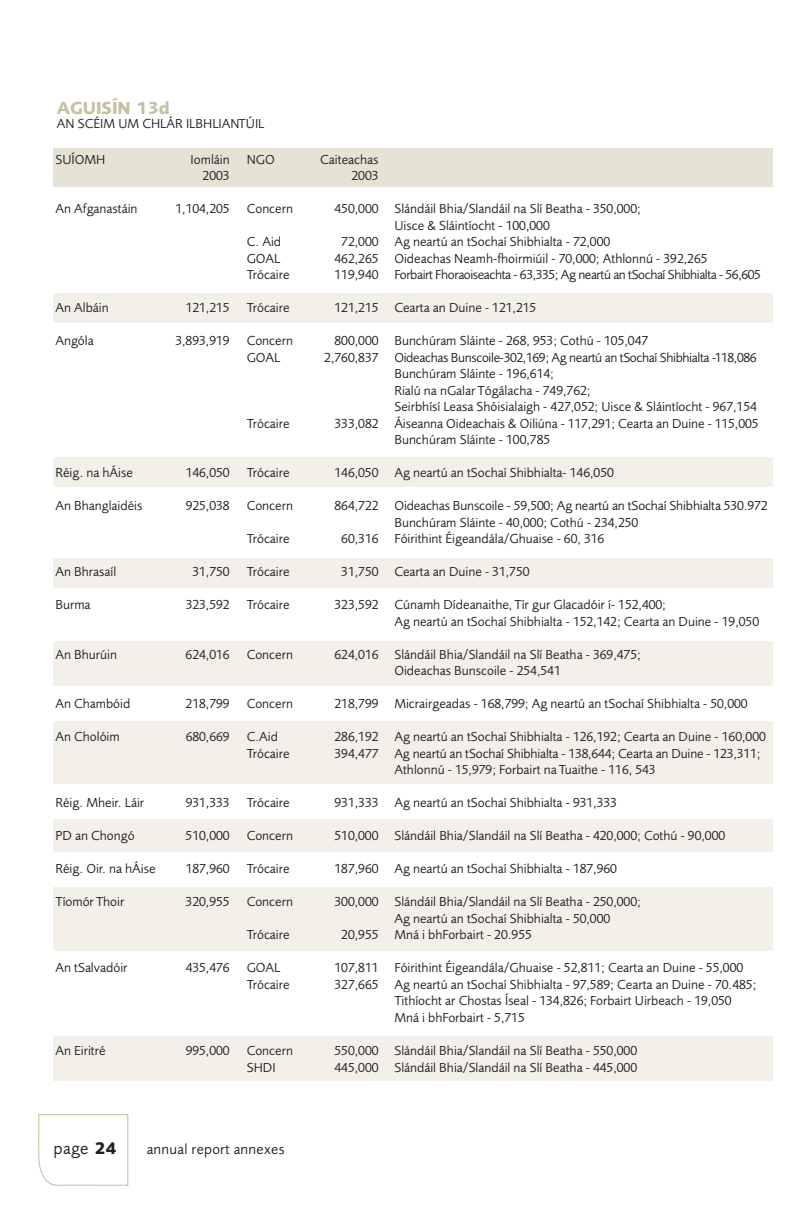
<style>
.page{position:relative;width:807px;height:1220px;background:#fff}
.page>*{position:absolute;margin:0;border:0;box-sizing:border-box;transform-origin:0 0}
.t1{font:18px "Bd Foundry Sans Normal";color:#c7c1a3}
.t2{font:17.25px "Bk Foundry Sans Normal";color:#231f20}
.t3{font:14.85px "Bk Foundry Sans Normal";letter-spacing:.02em;color:#231f20}
.t4{font:13.5px/16.5px "Bk Foundry Sans Normal";color:#231f20}
.s1{font-family:"Bd Foundry Sans Normal"}
</style>
<div class="page">
<svg style="left:38px;top:1114px;width:90px;height:72px"></svg>
<div style="left:53px;top:148px;width:720px;height:39px;background:#e5e3d5"></div>
<div style="left:53px;top:293px;width:720px;height:29px;background:#f2f0e9"></div>
<div style="left:53px;top:458px;width:720px;height:29px;background:#f2f0e9"></div>
<div style="left:53px;top:558px;width:720px;height:29px;background:#f2f0e9"></div>
<div style="left:53px;top:641px;width:720px;height:44px;background:#f2f0e9"></div>
<div style="left:53px;top:721px;width:720px;height:63px;background:#f2f0e9"></div>
<div style="left:53px;top:819px;width:720px;height:32px;background:#f2f0e9"></div>
<div style="left:53px;top:887px;width:720px;height:64px;background:#f2f0e9"></div>
<div style="left:53px;top:1036px;width:720px;height:44px;background:#f2f0e9"></div>
<h1 class="t1" style="left:57px;top:101px;width:115px">AGUISÍN 13d</h1>
<p class="t4" style="left:57px;top:117px;width:209px">AN SCÉIM UM CHLÁR ILBHLIANTÚIL</p>
<p class="t4" style="left:55px;top:152px;width:52px">SUÍOMH</p>
<p class="t4" style="left:191px;top:152px;width:41px">Iomláin</p>
<p class="t4" style="left:247px;top:152px;width:30px">NGO</p>
<p class="t4" style="left:320px;top:152px;width:60px">Caiteachas</p>
<p class="t4" style="left:203px;top:169px;width:29px">2003</p>
<p class="t4" style="left:351px;top:169px;width:29px">2003</p>
<p class="t4" style="left:55px;top:202px;width:84px">An Afganastáin</p>
<p class="t4" style="left:175px;top:202px;width:56px">1,104,205</p>
<p class="t4" style="left:247px;top:202px;width:48px">Concern</p>
<p class="t4" style="left:335px;top:202px;width:46px">450,000</p>
<p class="t4" style="left:247px;top:235px;width:36px">C. Aid</p>
<p class="t4" style="left:341px;top:235px;width:39px">72,000</p>
<p class="t4" style="left:247px;top:251px;width:35px">GOAL</p>
<p class="t4" style="left:334px;top:251px;width:46px">462,265</p>
<p class="t4" style="left:247px;top:268px;width:45px">Trócaire</p>
<p class="t4" style="left:334px;top:268px;width:46px">119,940</p>
<p class="t4" style="left:55px;top:301px;width:55px">An Albáin</p>
<p class="t4" style="left:186px;top:301px;width:46px">121,215</p>
<p class="t4" style="left:247px;top:301px;width:45px">Trócaire</p>
<p class="t4" style="left:334px;top:301px;width:46px">121,215</p>
<p class="t4" style="left:55px;top:334px;width:40px">Angóla</p>
<p class="t4" style="left:175px;top:334px;width:56px">3,893,919</p>
<p class="t4" style="left:247px;top:334px;width:48px">Concern</p>
<p class="t4" style="left:334px;top:334px;width:46px">800,000</p>
<p class="t4" style="left:247px;top:350px;width:35px">GOAL</p>
<p class="t4" style="left:324px;top:350px;width:56px">2,760,837</p>
<p class="t4" style="left:247px;top:416px;width:45px">Trócaire</p>
<p class="t4" style="left:334px;top:416px;width:46px">333,082</p>
<p class="t4" style="left:55px;top:466px;width:79px">Réig. na hÁise</p>
<p class="t4" style="left:186px;top:466px;width:46px">146,050</p>
<p class="t4" style="left:247px;top:466px;width:45px">Trócaire</p>
<p class="t4" style="left:334px;top:466px;width:46px">146,050</p>
<p class="t4" style="left:55px;top:499px;width:89px">An Bhanglaidéis</p>
<p class="t4" style="left:186px;top:499px;width:46px">925,038</p>
<p class="t4" style="left:247px;top:499px;width:48px">Concern</p>
<p class="t4" style="left:334px;top:499px;width:46px">864,722</p>
<p class="t4" style="left:247px;top:532px;width:45px">Trócaire</p>
<p class="t4" style="left:341px;top:532px;width:39px">60,316</p>
<p class="t4" style="left:55px;top:565px;width:62px">An Bhrasaíl</p>
<p class="t4" style="left:192px;top:565px;width:39px">31,750</p>
<p class="t4" style="left:247px;top:565px;width:45px">Trócaire</p>
<p class="t4" style="left:341px;top:565px;width:39px">31,750</p>
<p class="t4" style="left:55px;top:598px;width:37px">Burma</p>
<p class="t4" style="left:186px;top:598px;width:46px">323,592</p>
<p class="t4" style="left:247px;top:598px;width:45px">Trócaire</p>
<p class="t4" style="left:334px;top:598px;width:46px">323,592</p>
<p class="t4" style="left:55px;top:647px;width:63px">An Bhurúin</p>
<p class="t4" style="left:186px;top:647px;width:46px">624,016</p>
<p class="t4" style="left:247px;top:647px;width:48px">Concern</p>
<p class="t4" style="left:334px;top:647px;width:46px">624,016</p>
<p class="t4" style="left:55px;top:697px;width:77px">An Chambóid</p>
<p class="t4" style="left:186px;top:697px;width:46px">218,799</p>
<p class="t4" style="left:247px;top:697px;width:48px">Concern</p>
<p class="t4" style="left:334px;top:697px;width:46px">218,799</p>
<p class="t4" style="left:55px;top:730px;width:66px">An Cholóim</p>
<p class="t4" style="left:186px;top:730px;width:46px">680,669</p>
<p class="t4" style="left:247px;top:730px;width:33px">C.Aid</p>
<p class="t4" style="left:334px;top:730px;width:46px">286,192</p>
<p class="t4" style="left:247px;top:746px;width:45px">Trócaire</p>
<p class="t4" style="left:334px;top:746px;width:46px">394,477</p>
<p class="t4" style="left:55px;top:796px;width:90px">Réig. Mheir. Láir</p>
<p class="t4" style="left:186px;top:796px;width:46px">931,333</p>
<p class="t4" style="left:247px;top:796px;width:45px">Trócaire</p>
<p class="t4" style="left:335px;top:796px;width:46px">931,333</p>
<p class="t4" style="left:55px;top:829px;width:81px">PD an Chongó</p>
<p class="t4" style="left:186px;top:829px;width:46px">510,000</p>
<p class="t4" style="left:247px;top:829px;width:48px">Concern</p>
<p class="t4" style="left:334px;top:829px;width:46px">510,000</p>
<p class="t4" style="left:55px;top:862px;width:102px">Réig. Oir. na hÁise</p>
<p class="t4" style="left:186px;top:862px;width:46px">187,960</p>
<p class="t4" style="left:247px;top:862px;width:45px">Trócaire</p>
<p class="t4" style="left:334px;top:862px;width:46px">187,960</p>
<p class="t4" style="left:55px;top:895px;width:71px">Tíomór Thoir</p>
<p class="t4" style="left:186px;top:895px;width:46px">320,955</p>
<p class="t4" style="left:247px;top:895px;width:48px">Concern</p>
<p class="t4" style="left:334px;top:895px;width:46px">300,000</p>
<p class="t4" style="left:247px;top:928px;width:45px">Trócaire</p>
<p class="t4" style="left:341px;top:928px;width:39px">20,955</p>
<p class="t4" style="left:55px;top:961px;width:74px">An tSalvadóir</p>
<p class="t4" style="left:186px;top:961px;width:46px">435,476</p>
<p class="t4" style="left:247px;top:961px;width:35px">GOAL</p>
<p class="t4" style="left:334px;top:961px;width:46px">107,811</p>
<p class="t4" style="left:247px;top:977px;width:45px">Trócaire</p>
<p class="t4" style="left:334px;top:977px;width:46px">327,665</p>
<p class="t4" style="left:55px;top:1043px;width:52px">An Eiritré</p>
<p class="t4" style="left:186px;top:1043px;width:46px">995,000</p>
<p class="t4" style="left:247px;top:1043px;width:48px">Concern</p>
<p class="t4" style="left:334px;top:1043px;width:46px">550,000</p>
<p class="t4" style="left:247px;top:1060px;width:30px">SHDI</p>
<p class="t4" style="left:334px;top:1060px;width:46px">445,000</p>
<p class="t4" style="left:394px;top:202px;width:368px">Slándáil Bhia/Slandáil na Slí Beatha - 350,000;<br>Uisce &amp; Sláintíocht - 100,000<br>Ag neartú an tSochaí Shibhialta - 72,000<br>Oideachas Neamh-fhoirmiúil - 70,000; Athlonnú - 392,265<br>Forbairt Fhoraoiseachta - 63,335; Ag neartú an tSochaí Shibhialta - 56,605</p>
<p class="t4" style="left:394px;top:301px;width:143px">Cearta an Duine - 121,215</p>
<p class="t4" style="left:394px;top:334px;width:366px">Bunchúram Sláinte - 268, 953; Cothú - 105,047<br>Oideachas Bunscoile-302,169; Ag neartú an tSochaí Shibhialta -118,086<br>Bunchúram Sláinte - 196,614;<br>Rialú na nGalar Tógálacha - 749,762;<br>Seirbhísí Leasa Shóisialaigh - 427,052; Uisce &amp; Sláintíocht - 967,154<br>Áiseanna Oideachais &amp; Oiliúna - 117,291; Cearta an Duine - 115,005<br>Bunchúram Sláinte - 100,785</p>
<p class="t4" style="left:394px;top:466px;width:221px">Ag neartú an tSochaí Shibhialta- 146,050</p>
<p class="t4" style="left:394px;top:499px;width:375px">Oideachas Bunscoile - 59,500; Ag neartú an tSochaí Shibhialta 530.972<br>Bunchúram Sláinte - 40,000; Cothú - 234,250<br>Fóirithint Éigeandála/Ghuaise - 60, 316</p>
<p class="t4" style="left:394px;top:565px;width:137px">Cearta an Duine - 31,750</p>
<p class="t4" style="left:394px;top:598px;width:366px">Cúnamh Dídeanaithe, Tír gur Glacadóir í- 152,400;<br>Ag neartú an tSochaí Shibhialta - 152,142; Cearta an Duine - 19,050</p>
<p class="t4" style="left:394px;top:647px;width:248px">Slándáil Bhia/Slandáil na Slí Beatha - 369,475;<br>Oideachas Bunscoile - 254,541</p>
<p class="t4" style="left:394px;top:697px;width:355px">Micrairgeadas - 168,799; Ag neartú an tSochaí Shibhialta - 50,000</p>
<p class="t4" style="left:394px;top:730px;width:373px">Ag neartú an tSochaí Shibhialta - 126,192; Cearta an Duine - 160,000<br>Ag neartú an tSochaí Shibhialta - 138,644; Cearta an Duine - 123,311;<br>Athlonnú - 15,979; Forbairt na Tuaithe - 116, 543</p>
<p class="t4" style="left:394px;top:796px;width:224px">Ag neartú an tSochaí Shibhialta - 931,333</p>
<p class="t4" style="left:394px;top:829px;width:332px">Slándáil Bhia/Slandáil na Slí Beatha - 420,000; Cothú - 90,000</p>
<p class="t4" style="left:394px;top:862px;width:224px">Ag neartú an tSochaí Shibhialta - 187,960</p>
<p class="t4" style="left:394px;top:895px;width:248px">Slándáil Bhia/Slandáil na Slí Beatha - 250,000;<br>Ag neartú an tSochaí Shibhialta - 50,000<br>Mná i bhForbairt - 20.955</p>
<p class="t4" style="left:394px;top:961px;width:363px">Fóirithint Éigeandála/Ghuaise - 52,811; Cearta an Duine - 55,000<br>Ag neartú an tSochaí Shibhialta - 97,589; Cearta an Duine - 70.485; Tithíocht ar Chostas Íseal - 134,826; Forbairt Uirbeach - 19,050<br>Mná i bhForbairt - 5,715</p>
<p class="t4" style="left:394px;top:1043px;width:244px">Slándáil Bhia/Slandáil na Slí Beatha - 550,000<br>Slándáil Bhia/Slandáil na Slí Beatha - 445,000</p>
<p class="t2" style="left:54px;top:1142px;width:65px">page <span class="s1">24</span></p>
<p class="t3" style="left:147px;top:1143px;width:139px">annual report annexes</p>
</div>
